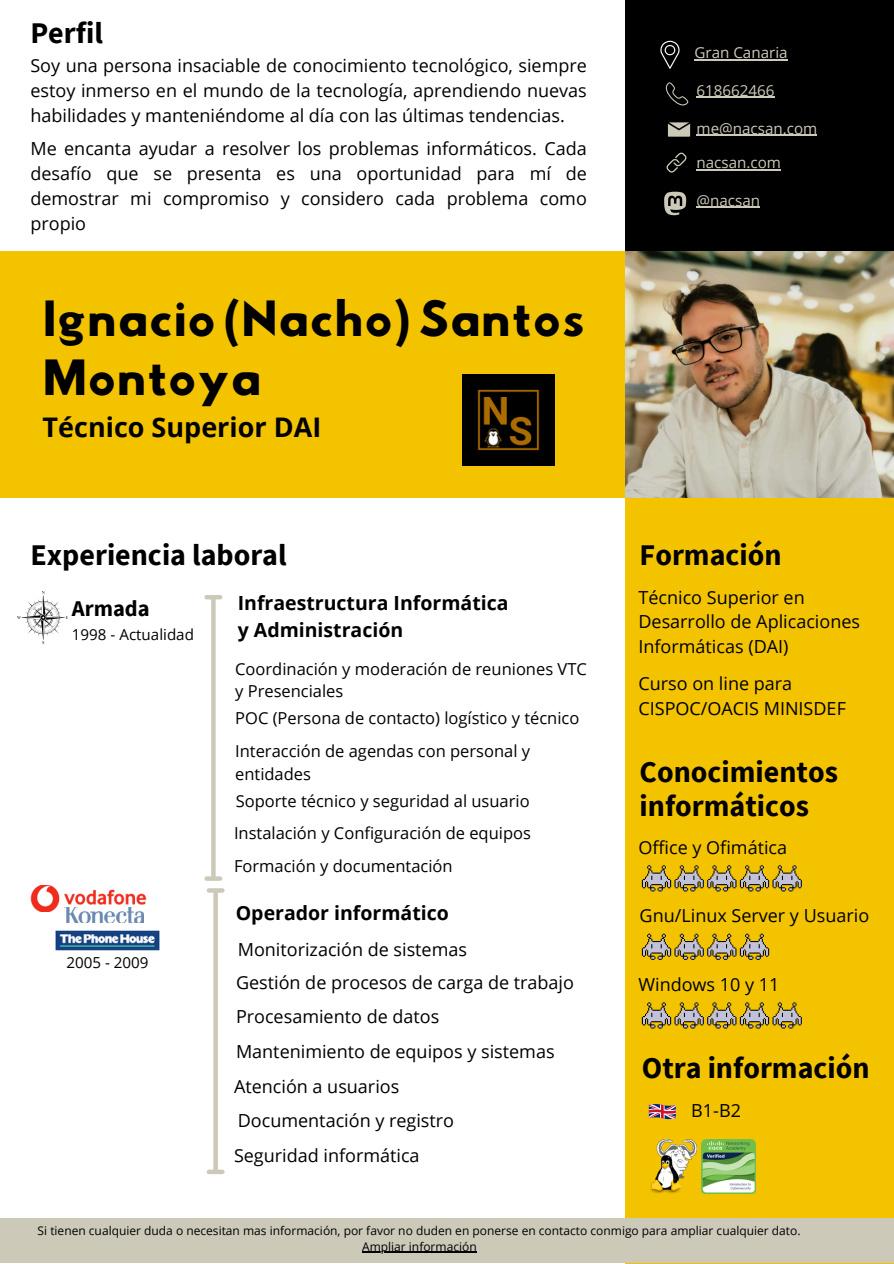
<style>
.page{position:relative;width:894px;height:1264px;background:#fff}
.page>*{position:absolute;margin:0;border:0;box-sizing:border-box;transform-origin:0 0}
.t1{font:43.05px/59.7px "Hussar Bd";color:#000}
.t2{font:700 30px/33.8px "Source Sans Pro";color:#000}
.t3{font:700 27px "Open Sans";color:#000}
.t4{font:700 22.5px "Source Sans Pro";color:#000}
.t5{font:700 19.5px/27px "Open Sans";color:#000}
.t6{font:18px/24.8px "Open Sans";color:#000;text-align:justify}
.t7{font:16.5px "Open Sans";color:#000}
.t8{font:15.15px "Open Sans";color:#cdc9b9}
.t9{font:15.15px "Open Sans";color:#000}
.t10{font:12px "Open Sans";color:#000}
</style>
<div class="page">
<div style="left:0;top:251px;width:892px;height:246px;background:#f4c300"></div>
<div style="left:625px;top:7px;width:268px;height:1256px;background:#f4c300"></div>
<div style="left:625px;top:0;width:268px;height:251px;background:#000"></div>
<img style="left:625px;top:251px;width:268px;height:246px">
<img style="left:462px;top:374px;width:92px;height:91px">
<svg style="left:665px;top:82px;width:24px;height:23px"></svg>
<svg style="left:667px;top:122px;width:23px;height:15px"></svg>
<svg style="left:666px;top:152px;width:20px;height:21px"></svg>
<svg style="left:664px;top:191px;width:22px;height:24px"></svg>
<img style="left:17px;top:591px;width:51px;height:52px">
<hr style="left:211px;top:598px;width:4px;height:279px;background:#cdc9b9">
<svg style="left:206px;top:876px;width:14px;height:4px"></svg>
<hr style="left:206px;top:595px;width:14px;height:4px;background:#cdc9b9">
<img style="left:30px;top:885px;width:116px;height:26px">
<img style="left:64px;top:907px;width:79px;height:15px">
<div style="left:213px;top:891px;width:5px;height:279px;background:#cdc9b9"></div>
<div style="left:209px;top:1169px;width:13px;height:5px;background:#cdc9b9"></div>
<svg style="left:209px;top:888px;width:13px;height:4px"></svg>
<img style="left:55px;top:930px;width:105px;height:20px">
<svg style="left:641px;top:865px;width:160px;height:26px"></svg>
<svg style="left:641px;top:933px;width:128px;height:26px"></svg>
<svg style="left:641px;top:1002px;width:160px;height:26px"></svg>
<svg style="left:648px;top:1104px;width:27px;height:15px"></svg>
<img style="left:650px;top:1139px;width:46px;height:54px">
<div style="left:0;top:1218px;width:893px;height:45px;background:#cdc9b9"></div>
<svg style="left:660px;top:41px;width:19px;height:28px"></svg>
<img style="left:701px;top:1139px;width:54px;height:54px">
<hr style="left:696px;top:97px;width:78px;height:1px;background:#cdc9b9">
<hr style="left:696px;top:135px;width:121px;height:1px;background:#cdc9b9">
<hr style="left:696px;top:169px;width:84px;height:1px;background:#cdc9b9">
<hr style="left:696px;top:207px;width:64px;height:1px;background:#cdc9b9">
<hr style="left:362px;top:1251px;width:114px;height:1px;background:#000">
<hr style="left:694px;top:59px;width:93px;height:1px;background:#cdc9b9">
<p class="t2" style="left:30px;top:15px;width:74px">Perfil</p>
<h2 class="t6" style="left:30px;top:53px;width:558px">Soy una persona insaciable de conocimiento tecnológico, siempre estoy inmerso en el mundo de la tecnología, aprendiendo nuevas habilidades y manteniéndome al día con las últimas tendencias.</h2>
<h6 class="t6" style="left:30px;top:136px;width:558px">Me encanta ayudar a resolver los problemas informáticos. Cada desafío que se presenta es una oportunidad para mí de demostrar mi compromiso y considero cada problema como propio</h6>
<p class="t1" style="left:43px;top:294px;width:543px">Ignacio (Nacho) Santos<br>Montoya</p>
<p class="t3" style="left:43px;top:408px;width:280px">Técnico Superior DAI</p>
<p class="t2" style="left:30px;top:537px;width:258px">Experiencia laboral</p>
<p class="t4" style="left:72px;top:593px;width:79px">Armada</p>
<p class="t9" style="left:72px;top:623px;width:123px">1998 - Actualidad</p>
<p class="t5" style="left:238px;top:588px;width:272px">Infraestructura Informática y Administración</p>
<h6 class="t7" style="left:235px;top:657px;width:353px">Coordinación y moderación de reuniones VTC</h6>
<p class="t7" style="left:235px;top:679px;width:110px">y Presenciales</p>
<p class="t7" style="left:235px;top:706px;width:345px">POC (Persona de contacto) logístico y técnico</p>
<p class="t7" style="left:235px;top:739px;width:296px">Interacción de agendas con personal y</p>
<p class="t7" style="left:235px;top:762px;width:77px">entidades</p>
<h6 class="t7" style="left:236px;top:789px;width:295px">Soporte técnico y seguridad al usuario</h6>
<p class="t7" style="left:234px;top:821px;width:298px">Instalación y Configuración de equipos</p>
<p class="t7" style="left:234px;top:854px;width:220px">Formación y documentación</p>
<p class="t9" style="left:66px;top:952px;width:84px">2005 - 2009</p>
<p class="t5" style="left:236px;top:899px;width:214px">Operador informático</p>
<p class="t6" style="left:238px;top:936px;width:231px">Monitorización de sistemas</p>
<h2 class="t6" style="left:236px;top:969px;width:339px">Gestión de procesos de carga de trabajo</h2>
<p class="t6" style="left:236px;top:1004px;width:205px">Procesamiento de datos</p>
<h4 class="t6" style="left:236px;top:1038px;width:320px">Mantenimiento de equipos y sistemas</h4>
<p class="t6" style="left:234px;top:1073px;width:167px">Atención a usuarios</p>
<p class="t6" style="left:238px;top:1108px;width:218px">Documentación y registro</p>
<h2 class="t6" style="left:234px;top:1142px;width:187px">Seguridad informática</h2>
<p class="t8" style="left:694px;top:42px;width:95px">Gran Canaria</p>
<h6 class="t8" style="left:696px;top:79px;width:79px">618662466</h6>
<h2 class="t8" style="left:696px;top:117px;width:122px">me@nacsan.com</h2>
<h6 class="t8" style="left:696px;top:152px;width:86px">nacsan.com</h6>
<p class="t8" style="left:696px;top:189px;width:65px">@nacsan</p>
<h6 class="t2" style="left:639px;top:537px;width:143px">Formación</h6>
<h6 class="t6" style="left:638px;top:584px;width:223px;text-align:left">Técnico Superior en<br>Desarrollo de Aplicaciones<br>Informáticas (DAI)</h6>
<h1 class="t6" style="left:638px;top:670px;width:209px">Curso on line para<br>CISPOC/OACIS MINISDEF</h1>
<p class="t2" style="left:639px;top:754px;width:200px">Conocimientos informáticos</p>
<h2 class="t6" style="left:638px;top:834px;width:150px">Office y Ofimática</h2>
<h2 class="t6" style="left:639px;top:902px;width:231px">Gnu/Linux Server y Usuario</h2>
<p class="t6" style="left:638px;top:971px;width:142px">Windows 10 y 11</p>
<h5 class="t2" style="left:641px;top:1050px;width:229px">Otra información</h5>
<h3 class="t6" style="left:691px;top:1097px;width:51px">B1-B2</h3>
<p class="t10" style="left:38px;top:1222px;width:764px">Si tienen cualquier duda o necesitan mas información, por favor no duden en ponerse en contacto conmigo para ampliar cualquier dato.</p>
<p class="t10" style="left:362px;top:1238px;width:116px">Ampliar información</p>
</div>
